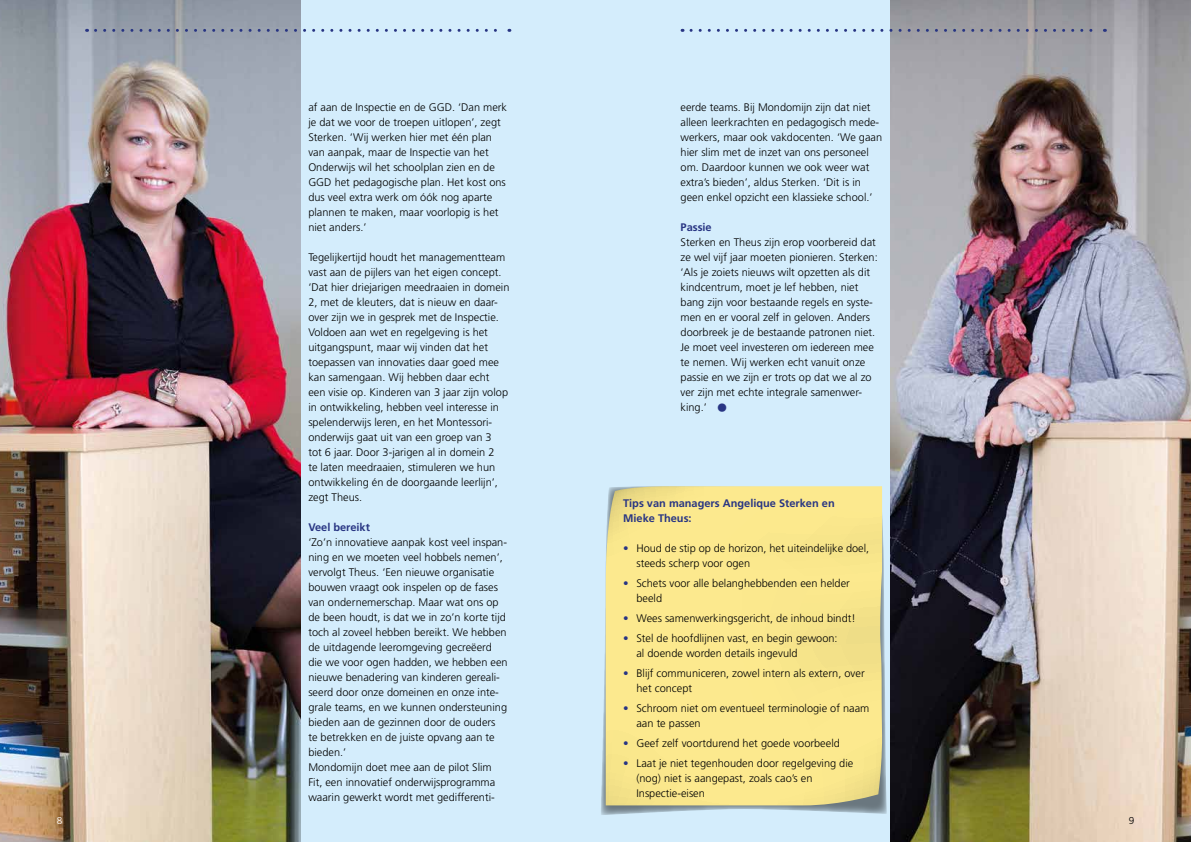
<style>
.page{position:relative;width:1191px;height:842px;background:#d4edfc}
.page>*{position:absolute;margin:0;border:0;box-sizing:border-box;transform-origin:0 0}
.t1{font:300 11px/15px "Frutiger LT Std";color:#000}
.t2{font:700 11px/15px "Frutiger LT Std";color:#283583}
.t3{font:300 10px "Frutiger LT Std";color:#fff}
.t4{font:300 10px "Frutiger LT Std";color:#000}
.s1{font-size:24px;color:#283583}
.s2{color:#283583}
</style>
<div class="page">
<img style="left:0;top:0;width:300px;height:842px">
<img style="left:890px;top:0;width:301px;height:842px">
<svg style="left:691px;top:29px;width:414px;height:3px"></svg>
<svg style="left:96px;top:29px;width:414px;height:3px"></svg>
<svg style="left:601px;top:512px;width:286px;height:303px"></svg>
<svg style="left:606px;top:486px;width:276px;height:319px;background:#f9e68d"></svg>
<p class="t1" style="left:308px;top:100px;width:200px">af aan de Inspectie en de GGD. ‘Dan merk je dat we voor de troepen uitlopen’, zegt Sterken. ‘Wij werken hier met één plan van aanpak, maar de Inspectie van het Onderwijs wil het schoolplan zien en de GGD het pedagogische plan. Het kost ons dus veel extra werk om óók nog aparte plannen te maken, maar voorlopig is het niet anders.’</p>
<p class="t1" style="left:308px;top:250px;width:203px">Tegelijkertijd houdt het managementteam vast aan de pijlers van het eigen concept. ‘Dat hier driejarigen meedraaien in domein 2, met de kleuters, dat is nieuw en daar&shy;over zijn we in gesprek met de Inspectie.<br>Voldoen aan wet en regelgeving is het uitgangspunt, maar wij vinden dat het toepassen van innovaties daar goed mee kan samengaan. Wij hebben daar echt<br>een visie op. Kinderen van 3 jaar zijn volop in ontwikkeling, hebben veel interesse in spelenderwijs leren, en het Montessori&shy;onderwijs gaat uit van een groep van 3<br>tot 6 jaar. Door 3-jarigen al in domein 2<br>te laten meedraaien, stimuleren we hun ontwikkeling én de doorgaande leerlijn’, zegt Theus.</p>
<p class="t2" style="left:308px;top:520px;width:63px">Veel bereikt</p>
<p class="t1" style="left:308px;top:535px;width:201px">‘Zo’n innovatieve aanpak kost veel inspan&shy;ning en we moeten veel hobbels nemen’, vervolgt Theus. ‘Een nieuwe organisatie bouwen vraagt ook inspelen op de fases van ondernemerschap. Maar wat ons op de been houdt, is dat we in zo’n korte tijd toch al zoveel hebben bereikt. We hebben de uitdagende leeromgeving gecreëerd die we voor ogen hadden, we hebben een nieuwe benadering van kinderen gereali&shy;seerd door onze domeinen en onze inte&shy;grale teams, en we kunnen ondersteuning bieden aan de gezinnen door de ouders<br>te betrekken en de juiste opvang aan te bieden.’<br>Mondomijn doet mee aan de pilot Slim Fit, een innovatief onderwijsprogramma waarin gewerkt wordt met gedifferenti-</p>
<p class="t1" style="left:680px;top:100px;width:203px">eerde teams. Bij Mondomijn zijn dat niet alleen leerkrachten en pedagogisch mede&shy;werkers, maar ook vakdocenten. ‘We gaan hier slim met de inzet van ons personeel om. Daardoor kunnen we ook weer wat extra’s bieden’, aldus Sterken. ‘Dit is in geen enkel opzicht een klassieke school.’</p>
<p class="t2" style="left:680px;top:220px;width:33px">Passie</p>
<p class="t1" style="left:680px;top:235px;width:199px">Sterken en Theus zijn erop voorbereid dat ze wel vijf jaar moeten pionieren. Sterken: ‘Als je zoiets nieuws wilt opzetten als dit kindcentrum, moet je lef hebben, niet bang zijn voor bestaande regels en syste&shy;men en er vooral zelf in geloven. Anders doorbreek je de bestaande patronen niet.<br>Je moet veel investeren om iedereen mee te nemen. Wij werken echt vanuit onze passie en we zijn er trots op dat we al zo ver zijn met echte integrale samenwer&shy;king.’ <span class="s1">•</span></p>
<p class="t2" style="left:623px;top:495px;width:213px">Tips van managers Angelique Sterken en<br>Mieke Theus:</p>
<p class="t1" style="left:636px;top:541px;width:234px;text-indent:-13px"><span class="s2">•</span> Houd de stip op de horizon, het uiteindelijke doel, steeds scherp voor ogen</p>
<p class="t1" style="left:636px;top:576px;width:215px;text-indent:-13px"><span class="s2">•</span> Schets voor alle belanghebbenden een helder beeld</p>
<p class="t1" style="left:623px;top:611px;width:234px"><span class="s2">•</span> Wees samenwerkingsgericht, de inhoud bindt!</p>
<p class="t1" style="left:636px;top:631px;width:203px;text-indent:-13px"><span class="s2">•</span> Stel de hoofdlijnen vast, en begin gewoon: al doende worden details ingevuld</p>
<p class="t1" style="left:636px;top:666px;width:230px;text-indent:-13px"><span class="s2">•</span> Blijf communiceren, zowel intern als extern, over het concept</p>
<p class="t1" style="left:636px;top:701px;width:234px;text-indent:-13px"><span class="s2">•</span> Schroom niet om eventueel terminologie of naam aan te passen</p>
<p class="t1" style="left:623px;top:736px;width:218px"><span class="s2">•</span> Geef zelf voortdurend het goede voorbeeld</p>
<p class="t1" style="left:636px;top:756px;width:218px;text-indent:-13px"><span class="s2">•</span> Laat je niet tegenhouden door regelgeving die (nog) niet is aangepast, zoals cao’s en<br>Inspectie-eisen</p>
<p class="t3" style="left:57px;top:815px;width:7px">8</p>
<p class="t4" style="left:1128px;top:815px;width:7px">9</p>
</div>
